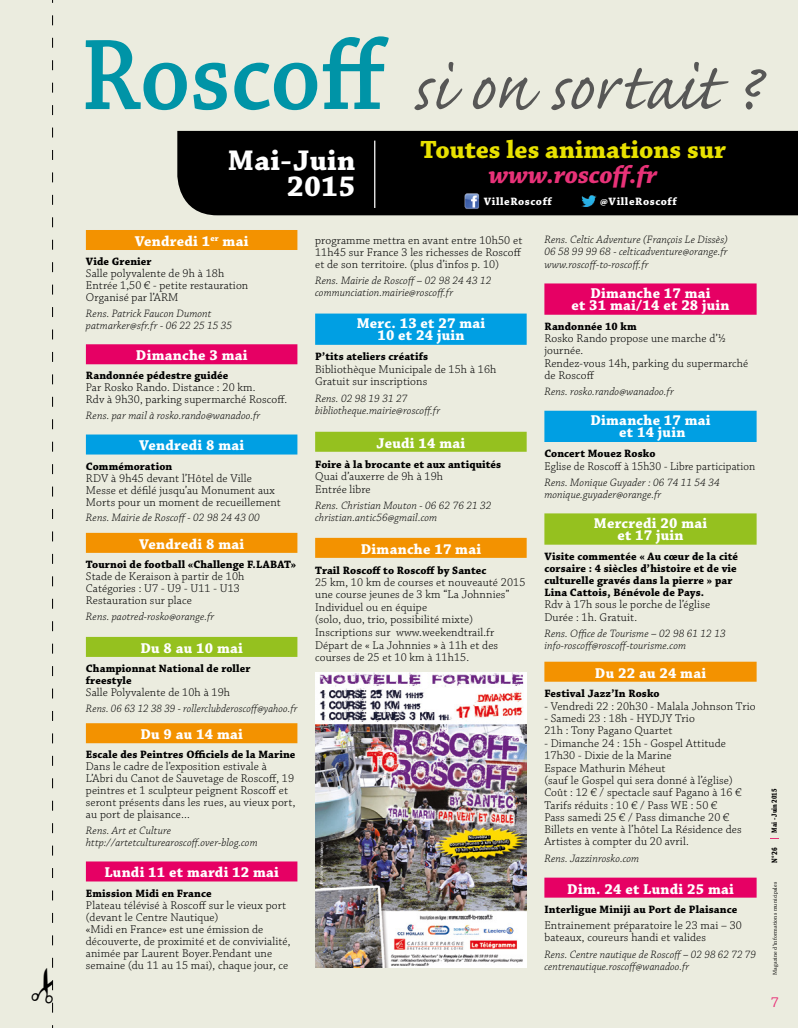
<style>
.page{position:relative;width:798px;height:1028px;background:#fff}
.page>*{position:absolute;margin:0;border:0;box-sizing:border-box;transform-origin:0 0}
.t1{font:85px "Caflisch Script";letter-spacing:.01em;color:#575756}
.t2{font:700 30px "Chaparral Pro";letter-spacing:.01em;color:#fff}
.t3{font:700 26.25px "Chaparral Pro";color:#e8e100}
.t4{font:italic 700 26.25px "Chaparral Pro";letter-spacing:-.01em;color:#e83278}
.t5{font:700 15px/12px "Chaparral Pro";letter-spacing:.02em;color:#fff;text-align:center}
.t6{font:15px "Chaparral Pro";color:#e83278}
.t7{font:300 11.88px/12px "Chaparral Pro";letter-spacing:.01em;color:#000}
.t8{font:300 11.88px "Chaparral Pro";letter-spacing:.01em;color:#000;scale:.95 1}
.t9{font:italic 300 11.25px/12px "Chaparral Pro";letter-spacing:.01em;color:#000}
.t10{font:700 11.25px/12px "Chaparral Pro";letter-spacing:.01em;color:#000}
.t11{font:italic 300 11.25px "Chaparral Pro";letter-spacing:.01em;color:#000;scale:.96 1}
.t12{font:700 11.25px "Chaparral Pro";letter-spacing:.05em;color:#fff}
.t13{font:700 8.25px "Chaparral Pro";color:#000;scale:.8 1}
.t14{font:700 7.75px "Chaparral Pro";color:#000;scale:.8 1}
.t15{font:5.75px "Chaparral Pro";letter-spacing:.02em;color:#000}
.s1{font-family:"Chaparral Pro";font-weight:600;font-size:105.88px;color:#0094a7}
</style>
<div class="page">
<div style="left:0;top:0;width:797px;height:1028px;background:#ebecdf"></div>
<div style="left:177px;top:131px;width:620px;height:84px;background:#000"></div>
<div style="left:86px;top:230px;width:211px;height:20px;background:#f39200"></div>
<div style="left:86px;top:344px;width:211px;height:20px;background:#e60064"></div>
<div style="left:86px;top:434px;width:211px;height:20px;background:#009fe3"></div>
<div style="left:86px;top:533px;width:211px;height:20px;background:#f39200"></div>
<div style="left:86px;top:637px;width:211px;height:20px;background:#95c11f"></div>
<div style="left:86px;top:723px;width:211px;height:20px;background:#f39200"></div>
<div style="left:86px;top:861px;width:211px;height:20px;background:#e60064"></div>
<div style="left:315px;top:313px;width:211px;height:32px;background:#009fe3"></div>
<div style="left:315px;top:432px;width:211px;height:20px;background:#95c11f"></div>
<div style="left:315px;top:538px;width:211px;height:20px;background:#f39200"></div>
<div style="left:544px;top:283px;width:212px;height:32px;background:#e60064"></div>
<div style="left:544px;top:411px;width:212px;height:31px;background:#009fe3"></div>
<div style="left:544px;top:513px;width:212px;height:31px;background:#95c11f"></div>
<div style="left:544px;top:661px;width:212px;height:20px;background:#f39200"></div>
<div style="left:544px;top:877px;width:212px;height:20px;background:#e60064"></div>
<hr style="left:374px;top:141px;width:1px;height:67px;background:#fff">
<img style="left:464px;top:194px;width:15px;height:15px">
<img style="left:580px;top:193px;width:16px;height:16px">
<img style="left:315px;top:672px;width:211px;height:295px">
<svg style="left:52px;top:0;width:2px;height:1028px"></svg>
<h1 class="t1" style="left:81px;top:44px;width:679px"><span class="s1">Roscoff</span> si on sortait ?</h1>
<h2 class="t2" style="left:228px;top:143px;width:129px">Mai-Juin</h2>
<h2 class="t2" style="left:287px;top:169px;width:70px">2015</h2>
<h3 class="t3" style="left:420px;top:134px;width:307px">Toutes les animations sur</h3>
<h3 class="t4" style="left:489px;top:159px;width:170px">www.roscoff.fr</h3>
<p class="t12" style="left:483px;top:195px;width:70px">VilleRoscoff</p>
<p class="t12" style="left:600px;top:195px;width:78px">@VilleRoscoff</p>
<p class="t5" style="left:135px;top:236px;width:115px">Vendredi 1<sup>er</sup> mai</p>
<p class="t10" style="left:86px;top:256px;width:67px">Vide Grenier</p>
<p class="t7" style="left:86px;top:268px;width:164px">Salle polyvalente de 9h à 18h<br>Entrée 1,50 € - petite restauration<br>Organisé par l’ARM</p>
<p class="t9" style="left:86px;top:308px;width:148px">Rens. Patrick Faucon Dumont patmarker@sfr.fr - 06 22 25 15 35</p>
<p class="t5" style="left:136px;top:350px;width:113px">Dimanche 3 mai</p>
<p class="t10" style="left:86px;top:370px;width:144px">Randonnée pédestre guidée</p>
<p class="t7" style="left:86px;top:382px;width:203px">Par Rosko Rando. Distance : 20 km.<br>Rdv à 9h30, parking supermarché Roscoff.</p>
<p class="t9" style="left:86px;top:410px;width:176px">Rens. par mail à rosko.rando@wanadoo.fr</p>
<p class="t5" style="left:139px;top:440px;width:106px">Vendredi 8 mai</p>
<p class="t10" style="left:86px;top:460px;width:88px">Commémoration</p>
<p class="t7" style="left:86px;top:472px;width:196px">RDV à 9h45 devant l’Hôtel de Ville<br>Messe et défilé jusqu’au Monument aux<br>Morts pour un moment de recueillement</p>
<p class="t9" style="left:86px;top:512px;width:175px">Rens. Mairie de Roscoff - 02 98 24 43 00</p>
<p class="t5" style="left:139px;top:538px;width:106px">Vendredi 8 mai</p>
<p class="t10" style="left:86px;top:559px;width:212px">Tournoi de football «Challenge F.LABAT»</p>
<p class="t7" style="left:86px;top:570px;width:160px">Stade de Keraison à partir de 10h<br>Catégories : U7 - U9 - U11 - U13<br>Restauration sur place</p>
<p class="t9" style="left:86px;top:610px;width:130px">Rens. paotred-rosko@orange.fr</p>
<p class="t5" style="left:140px;top:642px;width:104px">Du 8 au 10 mai</p>
<p class="t10" style="left:86px;top:663px;width:166px">Championnat National de roller freestyle</p>
<p class="t7" style="left:86px;top:686px;width:146px">Salle Polyvalente de 10h à 19h</p>
<p class="t11" style="left:86px;top:702px;width:222px">Rens. 06 63 12 38 39 - rollerclubderoscoff@yahoo.fr</p>
<p class="t5" style="left:140px;top:729px;width:104px">Du 9 au 14 mai</p>
<p class="t10" style="left:86px;top:749px;width:211px">Escale des Peintres Officiels de la Marine</p>
<p class="t7" style="left:86px;top:761px;width:211px">Dans le cadre de l’exposition estivale à L’Abri du Canot de Sauvetage de Roscoff, 19 peintres et 1 sculpteur peignent Roscoff et seront présents dans les rues, au vieux port, au port de plaisance…</p>
<p class="t9" style="left:86px;top:825px;width:173px">Rens. Art et Culture http://artetculturearoscoff.over-blog.com</p>
<p class="t5" style="left:104px;top:867px;width:176px">Lundi 11 et mardi 12 mai</p>
<p class="t10" style="left:86px;top:887px;width:127px">Emission Midi en France</p>
<p class="t7" style="left:86px;top:899px;width:206px">Plateau télévisé à Roscoff sur le vieux port (devant le Centre Nautique)<br>«Midi en France» est une émission de découverte, de proximité et de convivialité, animée par Laurent Boyer.Pendant une semaine (du 11 au 15 mai), chaque jour, ce</p>
<p class="t7" style="left:315px;top:234px;width:209px;text-align:justify">programme mettra en avant entre 10h50 et 11h45 sur France 3 les richesses de Roscoff et de son territoire. (plus d’infos p. 10)</p>
<p class="t9" style="left:315px;top:275px;width:178px">Rens. Mairie de Roscoff – 02 98 24 43 12 communciation.mairie@roscoff.fr</p>
<p class="t5" style="left:356px;top:318px;width:130px">Merc. 13 et 27 mai<br>10 et 24 juin</p>
<p class="t10" style="left:315px;top:351px;width:114px">P’tits ateliers créatifs</p>
<p class="t7" style="left:315px;top:363px;width:183px;line-height:12.8px">Bibliothèque Municipale de 15h à 16h<br>Gratuit sur inscriptions</p>
<p class="t9" style="left:315px;top:392px;width:126px">Rens. 02 98 19 31 27 bibliotheque.mairie@roscoff.fr</p>
<p class="t5" style="left:376px;top:437px;width:90px">Jeudi 14 mai</p>
<p class="t10" style="left:315px;top:458px;width:187px">Foire à la brocante et aux antiquités</p>
<p class="t7" style="left:315px;top:470px;width:129px;line-height:12.8px">Quai d’auxerre de 9h à 19h<br>Entrée libre</p>
<p class="t9" style="left:315px;top:500px;width:178px">Rens. Christian Mouton - 06 62 76 21 32 christian.antic56@gmail.com</p>
<p class="t5" style="left:360px;top:543px;width:122px">Dimanche 17 mai</p>
<p class="t10" style="left:315px;top:564px;width:173px">Trail Roscoff to Roscoff by Santec</p>
<p class="t7" style="left:315px;top:577px;width:212px;line-height:12.4px">25 km, 10 km de courses et nouveauté 2015 une course jeunes de 3 km “La Johnnies” Individuel ou en équipe<br>(solo, duo, trio, possibilité mixte)<br>Inscriptions sur www.weekendtrail.fr Départ de « La Johnnies » à 11h et des courses de 25 et 10 km à 11h15.</p>
<p class="t9" style="left:544px;top:234px;width:185px;text-align:justify">Rens. Celtic Adventure (François Le Dissès)<br>06 58 99 99 68 - celticadventure@orange.fr www.roscoff-to-roscoff.fr</p>
<p class="t5" style="left:571px;top:288px;width:160px">Dimanche 17 mai<br>et 31 mai/14 et 28 juin</p>
<p class="t10" style="left:544px;top:320px;width:94px">Randonnée 10 km</p>
<p class="t7" style="left:544px;top:333px;width:205px">Rosko Rando propose une marche d’½ journée.<br>Rendez-vous 14h, parking du supermarché de Roscoff</p>
<p class="t9" style="left:544px;top:386px;width:131px">Rens. rosko.rando@wanadoo.fr</p>
<p class="t5" style="left:590px;top:415px;width:122px">Dimanche 17 mai et 14 juin</p>
<p class="t10" style="left:544px;top:448px;width:112px">Concert Mouez Rosko</p>
<p class="t8" style="left:544px;top:459px;width:223px">Eglise de Roscoff à 15h30 - Libre participation</p>
<p class="t9" style="left:544px;top:476px;width:177px">Rens. Monique Guyader : 06 74 11 54 34 monique.guyader@orange.fr</p>
<p class="t5" style="left:593px;top:518px;width:115px">Mercredi 20 mai et 17 juin</p>
<p class="t10" style="left:544px;top:550px;width:195px">Visite commentée « Au cœur de la cité corsaire : 4 siècles d’histoire et de vie culturelle gravés dans la pierre » par Lina Cattois, Bénévole de Pays.</p>
<p class="t7" style="left:544px;top:598px;width:167px;line-height:12.6px">Rdv à 17h sous le porche de l’église<br>Durée : 1h. Gratuit.</p>
<p class="t9" style="left:544px;top:628px;width:183px">Rens. Office de Tourisme – 02 98 61 12 13 info-roscoff@roscoff-tourisme.com</p>
<p class="t5" style="left:594px;top:667px;width:113px">Du 22 au 24 mai</p>
<p class="t10" style="left:544px;top:688px;width:117px">Festival Jazz’In Rosko</p>
<p class="t7" style="left:544px;top:700px;width:213px">- Vendredi 22 : 20h30 - Malala Johnson Trio</p>
<p class="t7" style="left:544px;top:713px;width:152px">- Samedi 23 : 18h - HYDJY Trio<br>21h : Tony Pagano Quartet</p>
<p class="t7" style="left:544px;top:737px;width:199px">- Dimanche 24 : 15h - Gospel Attitude 17h30 - Dixie de la Marine<br>Espace Mathurin Méheut<br>(sauf le Gospel qui sera donné à l’église)<br>Coût : 12 € / spectacle sauf Pagano à 16 € Tarifs réduits : 10 € / Pass WE : 50 €<br>Pass samedi 25 € / Pass dimanche 20 € Billets en vente à l’hôtel La Résidence des Artistes à compter du 20 avril.</p>
<p class="t9" style="left:544px;top:852px;width:96px">Rens. Jazzinrosko.com</p>
<p class="t5" style="left:567px;top:883px;width:168px">Dim. 24 et Lundi 25 mai</p>
<p class="t10" style="left:544px;top:904px;width:194px">Interligue Miniji au Port de Plaisance</p>
<p class="t7" style="left:544px;top:920px;width:199px">Entrainement préparatoire le 23 mai – 30 bateaux, coureurs handi et valides</p>
<p class="t9" style="left:544px;top:948px;width:213px">Rens. Centre nautique de Roscoff – 02 98 62 72 79 centrenautique.roscoff@wanadoo.fr</p>
<p class="t14" style="left:769px;top:832px;width:57px;rotate:-90deg">Mai - Juin 2015</p>
<p class="t13" style="left:769px;top:863px;width:21px;rotate:-90deg">N°26</p>
<p class="t15" style="left:771px;top:974px;width:94px;rotate:-90deg">Magazine d’informations municipales</p>
<p class="t6" style="left:770px;top:993px;width:9px">7</p>
</div>
